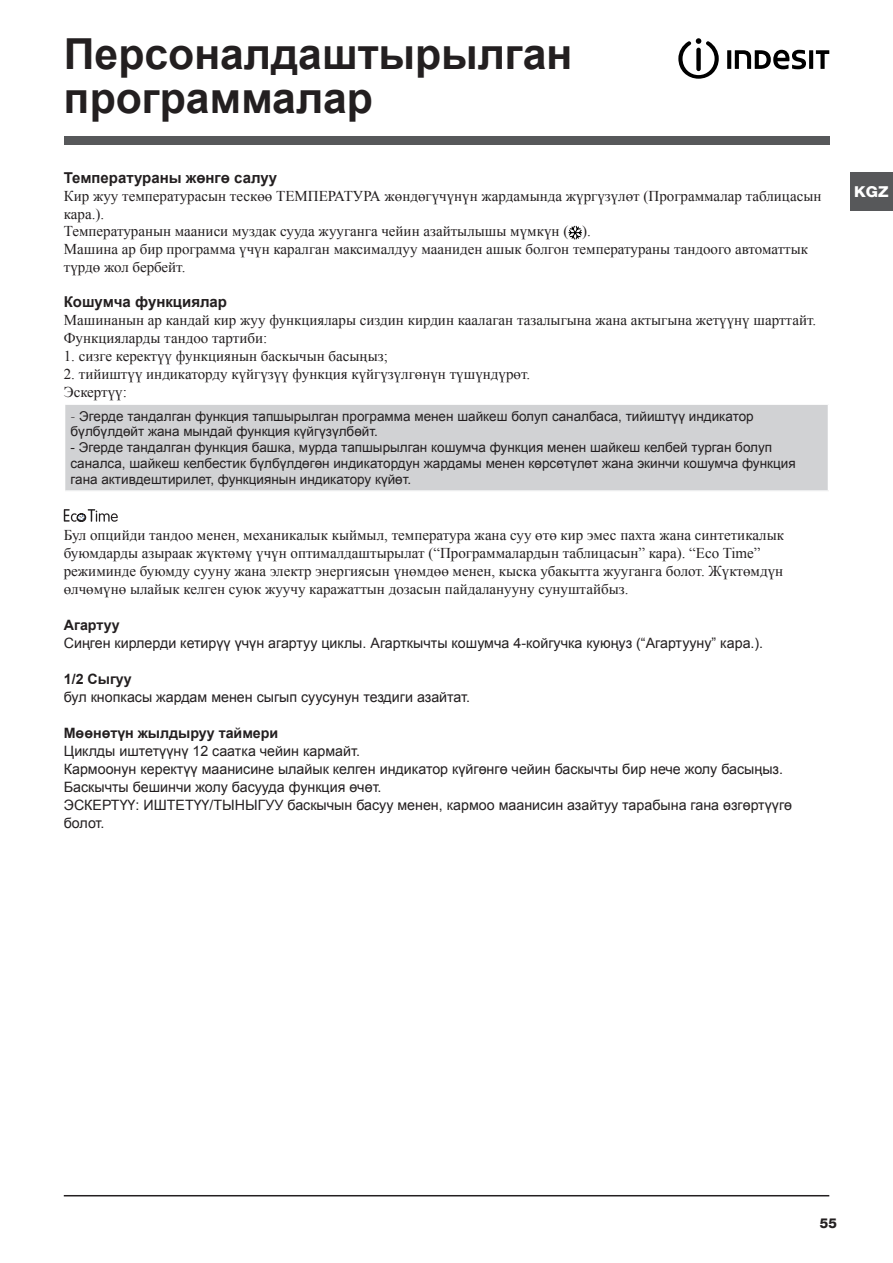
<style>
.page{position:relative;width:893px;height:1263px;background:#fff}
.page>*{position:absolute;margin:0;border:0;box-sizing:border-box;transform-origin:0 0}
.Titolo{font:700 42.75px/43.5px "Arial";color:#231f20}
.titoletto{font:15px/18px "Times New Roman";color:#231f20}
.Corpo_testo{font:700 15px "Arial";color:#231f20}
.t1{font:800 15px "Helvetica Neue";color:#fff;scale:1.05 1}
.titoletto-2{font:14.25px/18px "Arial";color:#231f20}
.titoletto-3{font:700 14.25px "Arial";color:#231f20}
.Corpo_testo-2{font:13.5px/15.8px "Arial";color:#231f20}
.t2{font:800 13.5px "Helvetica Neue";color:#231f20}
.s1{font-family:"Helvetica Neue";font-weight:300}
</style>
<div class="page">
<hr style="left:64px;top:1195px;width:765px;height:1px;background:#231f20">
<div style="left:850px;top:172px;width:43px;height:38px;background:#57585a"></div>
<div style="left:64px;top:136px;width:765px;height:9px;background:#57585a"></div>
<svg style="left:678px;top:38px;width:41px;height:41px"></svg>
<svg style="left:727px;top:50px;width:4px;height:19px"></svg>
<svg style="left:735px;top:50px;width:71px;height:19px"></svg>
<svg style="left:809px;top:50px;width:4px;height:19px"></svg>
<svg style="left:816px;top:50px;width:13px;height:19px"></svg>
<svg style="left:568px;top:226px;width:14px;height:14px"></svg>
<div style="left:65px;top:404px;width:763px;height:87px;background:#d1d2d4"></div>
<hr style="left:64px;top:403px;width:765px;height:2px;background:#fff">
<hr style="left:64px;top:490px;width:765px;height:2px;background:#fff">
<svg style="left:64px;top:509px;width:54px;height:13px"></svg>
<p class="Titolo" style="left:64px;top:34px;width:510px">Персоналдаштырылган программалар</p>
<p class="Corpo_testo" style="left:64px;top:168px;width:215px">Температураны жөнгө салуу</p>
<p class="titoletto" style="left:64px;top:187px;width:759px">Кир жуу температурасын тескөө ТЕМПЕРАТУРА жөндөгүчүнүн жардамында жүргүзүлөт (Программалар таблицасын кара.).</p>
<p class="titoletto" style="left:64px;top:222px;width:529px">Температуранын мааниси муздак сууда жууганга чейин азайтылышы мүмкүн ( ).</p>
<p class="titoletto" style="left:64px;top:240px;width:746px">Машина ар бир программа үчүн каралган максималдуу мааниден ашык болгон температураны тандоого автоматтык түрдө жол бербейт.</p>
<p class="Corpo_testo" style="left:64px;top:292px;width:165px">Кошумча функциялар</p>
<p class="titoletto" style="left:64px;top:311px;width:754px">Машинанын ар кандай кир жуу функциялары сиздин кирдин каалаган тазалыгына жана актыгына жетүүнү шарттайт.</p>
<p class="titoletto" style="left:64px;top:329px;width:205px">Функцияларды тандоо тартиби:</p>
<p class="titoletto" style="left:64px;top:347px;width:326px">1. сизге керектүү функциянын баскычын басыңыз;</p>
<p class="titoletto" style="left:64px;top:365px;width:468px">2. тийиштүү индикаторду күйгүзүү функция күйгүзүлгөнүн түшүндүрөт.</p>
<p class="titoletto" style="left:64px;top:383px;width:65px">Эскертүү:</p>
<p class="Corpo_testo-2" style="left:71px;top:408px;width:685px"><span class="s1">-</span> Эгерде тандалган функция тапшырылган программа менен шайкеш болуп саналбаса, тийиштүү индикатор бүлбүлдөйт жана мындай функция күйгүзүлбөйт.</p>
<p class="Corpo_testo-2" style="left:71px;top:440px;width:727px">- Эгерде тандалган функция башка, мурда тапшырылган кошумча функция менен шайкеш келбей турган болуп саналса, шайкеш келбестик бүлбүлдөгөн индикатордун жардамы менен көрсөтүлөт жана экинчи кошумча функция гана активдештирилет, функциянын индикатору күйөт.</p>
<p class="titoletto" style="left:64px;top:526px;width:722px">Бул опцийди тандоо менен, механикалык кыймыл, температура жана суу өтө кир эмес пахта жана синтетикалык буюмдарды азыраак жүктөмү үчүн оптималдаштырылат (“Программалардын таблицасын” кара). “Eco Time” режиминде буюмду сууну жана электр энергиясын үнөмдөө менен, кыска убакытта жууганга болот. Жүктөмдүн өлчөмүнө ылайык келген суюк жуучу каражаттын дозасын пайдаланууну сунуштайбыз.</p>
<p class="titoletto-3" style="left:64px;top:615px;width:57px">Агартуу</p>
<p class="titoletto-2" style="left:64px;top:634px;width:701px">Сиңген кирлерди кетирүү үчүн агартуу циклы. Агарткычты кошумча 4-койгучка куюңуз (“Агартууну” кара.).</p>
<p class="titoletto-3" style="left:64px;top:669px;width:70px">1/2 Сыгуу</p>
<p class="titoletto-2" style="left:64px;top:688px;width:408px">бул кнопкасы жардам менен сыгып суусунун тездиги азайтат.</p>
<p class="titoletto-3" style="left:64px;top:723px;width:216px">Мөөнөтүн жылдыруу таймери</p>
<p class="titoletto-2" style="left:64px;top:742px;width:298px">Циклды иштетүүнү 12 саатка чейин кармайт.</p>
<p class="titoletto-2" style="left:64px;top:760px;width:721px">Кармоонун керектүү маанисине ылайык келген индикатор күйгөнгө чейин баскычты бир нече жолу басыңыз.</p>
<p class="titoletto-2" style="left:64px;top:778px;width:319px">Баскычты бешинчи жолу басууда функция өчөт.</p>
<p class="titoletto-2" style="left:64px;top:796px;width:730px">ЭСКЕРТҮҮ: ИШТЕТҮҮ/ТЫНЫГУУ баскычын басуу менен, кармоо маанисин азайтуу тарабына гана өзгөртүүгө болот.</p>
<p class="t1" style="left:854px;top:183px;width:34px">KGZ</p>
<p class="t2" style="left:820px;top:1215px;width:19px">55</p>
</div>
